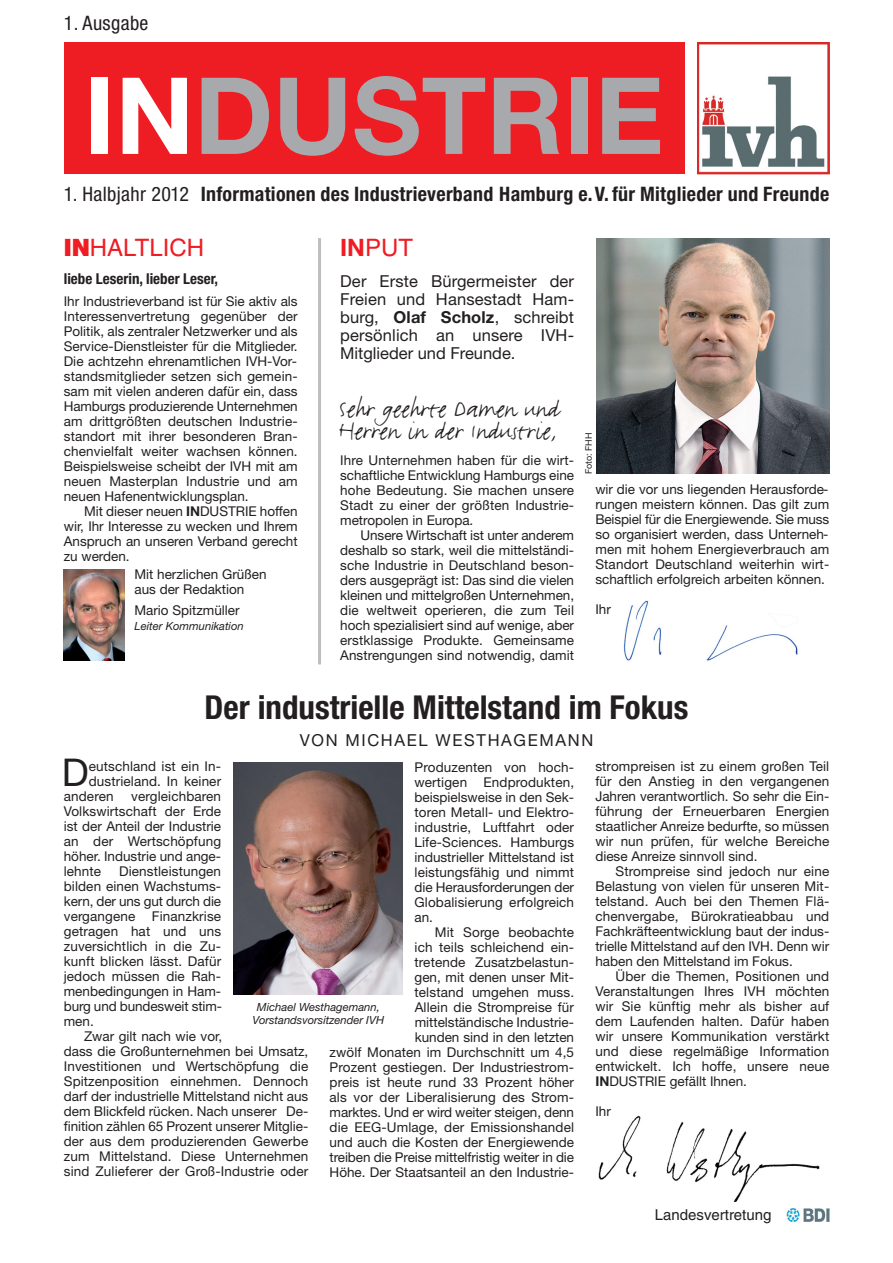
<style>
.page{position:relative;width:893px;height:1263px;background:#fff}
.page>*{position:absolute;margin:0;border:0;box-sizing:border-box;transform-origin:0 0}
.t1{font:700 106.65px "Helvetica Neue";color:#a8a9ad}
.t2{font:38.25px "Helvetica Neue";color:#231f20}
.t3{font:700 condensed 33px "Helvetica Neue";color:#231f20}
.t4{font:28.5px/22.5px "FF Justlefthand";color:#231f20}
.t5{font:24px "Helvetica";color:#ee1d23}
.t6{font:700 condensed 19.95px "Helvetica Neue";letter-spacing:.015em;color:#231f20}
.t7{font:condensed 19.95px "Helvetica Neue";letter-spacing:.02em;color:#231f20}
.t8{font:16.5px/18px "Helvetica Neue";letter-spacing:.01em;color:#231f20;text-align:justify}
.t9{font:16.5px "Helvetica Neue";letter-spacing:.1em;color:#231f20}
.t10{font:700 condensed 15px "Helvetica Neue";color:#231f20}
.t11{font:15px "Helvetica";color:#231f20}
.t12{font:13.5px/15px "Helvetica Neue";letter-spacing:.005em;color:#231f20;text-align:justify}
.t13{font:italic 11.25px/13.5px "Helvetica Neue";color:#231f20;text-align:center}
.t14{font:9px "Helvetica Neue";color:#231f20}
.s1{color:#fff}
.s2{font-weight:400}
.s3{font-family:"Helvetica Neue";font-weight:900}
.s4{font-family:"Helvetica Neue";font-weight:700}
.s5{font-weight:700}
</style>
<div class="page">
<img style="left:599px;top:1115px;width:221px;height:87px">
<hr style="left:318px;top:238px;width:3px;height:426px;background:#bcbdc0">
<img style="left:697px;top:43px;width:132px;height:132px">
<div style="left:64px;top:43px;width:621px;height:131px;background:#ee1d23"></div>
<img style="left:64px;top:570px;width:61px;height:91px">
<img style="left:233px;top:763px;width:169px;height:231px">
<svg style="left:786px;top:1208px;width:44px;height:14px"></svg>
<img style="left:787px;top:1209px;width:42px;height:12px">
<img style="left:596px;top:239px;width:233px;height:235px">
<img style="left:623px;top:600px;width:175px;height:61px">
<h3 class="t7" style="left:64px;top:15px;width:86px">1. Ausgabe</h3>
<h1 class="t1" style="left:84px;top:78px;width:581px"><span class="s1">IN</span>DUSTRIE</h1>
<h3 class="t6" style="left:64px;top:187px;width:767px"><span class="s2">1. Halbjahr 2012</span> Informationen des Industrieverband Hamburg e.V. für Mitglieder und Freunde</h3>
<h3 class="t5" style="left:64px;top:238px;width:142px"><span class="s3">IN</span>HALTLICH</h3>
<p class="t10" style="left:64px;top:274px;width:156px">liebe Leserin, lieber Leser,</p>
<h3 class="t5" style="left:340px;top:238px;width:74px"><span class="s4">IN</span>PUT</h3>
<p class="t8" style="left:340px;top:274px;width:235px">Der Erste Bürgermeister der Freien und Hansestadt Ham&shy;burg, <span class="s5">Olaf Scholz</span>, schreibt persönlich an unsere IVH-Mitglieder und Freunde.</p>
<h3 class="t4" style="left:339px;top:395px;width:222px">Sehr geehrte Damen und<br>Herren in der Industrie,</h3>
<p class="t12" style="left:64px;top:295px;width:235px">Ihr Industrieverband ist für Sie aktiv als Interessenvertretung gegenüber der Politik, als zentraler Netzwerker und als Service-Dienstleister für die Mitglieder.<br>Die achtzehn ehrenamtlichen IVH-Vor&shy;standsmitglieder setzen sich gemein&shy;sam mit vielen anderen dafür ein, dass Hamburgs produzierende Unternehmen am drittgrößten deutschen Industrie&shy;standort mit ihrer besonderen Bran&shy;chenvielfalt weiter wachsen können.<br>Beispielsweise scheibt der IVH mit am neuen Masterplan Industrie und am neuen Hafenentwicklungsplan.</p>
<p class="t12" style="left:64px;top:505px;width:235px;text-indent:20px">Mit dieser neuen <span class="s5">IN</span>DUSTRIE hoffen wir, Ihr Interesse zu wecken und Ihrem Anspruch an unseren Verband gerecht zu werden.</p>
<p class="t14" style="left:585px;top:474px;width:43px;rotate:-90deg">Foto: FHH</p>
<p class="t12" style="left:340px;top:454px;width:235px">Ihre Unternehmen haben für die wirt&shy;schaftliche Entwicklung Hamburgs eine hohe Bedeutung. Sie machen unsere Stadt zu einer der größten Industrie - metropolen in Europa.</p>
<p class="t12" style="left:340px;top:529px;width:235px;text-indent:20px">Unsere Wirtschaft ist unter anderem deshalb so stark, weil die mittelständi&shy;sche Industrie in Deutschland beson&shy;ders ausgeprägt ist: Das sind die vielen kleinen und mittelgroßen Unternehmen, die weltweit operieren, die zum Teil hoch spezialisiert sind auf wenige, aber erstklassige Produkte. Gemeinsame Anstrengungen sind notwendig, damit</p>
<p class="t12" style="left:595px;top:483px;width:235px">wir die vor uns liegenden Herausforde&shy;rungen meistern können. Das gilt zum Beispiel für die Energiewende. Sie muss so organisiert werden, dass Unterneh&shy;men mit hohem Energieverbrauch am Standort Deutschland weiterhin wirt&shy;schaftlich erfolgreich arbeiten können.</p>
<p class="t12" style="left:595px;top:603px;width:17px">Ihr</p>
<p class="t12" style="left:134px;top:568px;width:134px">Mit herzlichen Grüßen aus der Redaktion</p>
<p class="t12" style="left:134px;top:604px;width:107px">Mario Spitzmüller</p>
<p class="t13" style="left:134px;top:621px;width:111px">Leiter Kommunikation</p>
<h3 class="t3" style="left:205px;top:695px;width:485px">Der industrielle Mittelstand im Fokus</h3>
<p class="t9" style="left:300px;top:734px;width:295px">VON MICHAEL WESTHAGEMANN</p>
<h2 class="t2" style="left:62px;top:759px;width:28px">D</h2>
<p class="t12" style="left:89px;top:760px;width:134px">eutschland ist ein In-</p>
<p class="t12" style="left:414px;top:761px;width:161px">Produzenten von hoch - wertigen Endprodukten, beispielsweise in den Sek&shy;toren Metall- und Elektro&shy;industrie, Luft fahrt oder Life-Sciences. Hamburgs industrieller Mittelstand ist leistungsfähig und nimmt die Herausforderungen der Globalisierung erfolgreich an.</p>
<p class="t12" style="left:330px;top:926px;width:246px;text-align:right">Mit Sorge beobachte<br>ich teils schleichend ein-<br>tretende Zusatzbelastun-<br>gen, mit denen unser Mit-<br>telstand umgehen muss.<br>Allein die Strompreise für mittelständische Industrie-<br>kunden sind in den letzten<br>zwölf Monaten im Durchschnitt um 4,5<br>Prozent gestiegen. Der Industriestrom&shy;preis ist heute rund 33 Prozent höher als vor der Liberalisierung des Strom&shy;marktes. Und er wird weiter steigen, denn die EEG-Umlage, der Emissionshandel und auch die Kosten der Energiewende treiben die Preise mittelfristig weiter in die Höhe. Der Staatsanteil an den Industrie-</p>
<p class="t12" style="left:89px;top:775px;width:134px">dustrieland. In keiner</p>
<p class="t12" style="left:64px;top:790px;width:51px">anderen</p>
<p class="t12" style="left:64px;top:790px;width:159px;text-indent:67px">vergleichbaren Volkswirtschaft der Erde ist der Anteil der Industrie an der Wertschöpfung höher. Indus trie und ange&shy;lehnte</p>
<p class="t12" style="left:64px;top:865px;width:160px;text-indent:55px">Dienstleistungen bilden einen Wachstums&shy;kern, der uns gut durch die vergangene Finanzkrise getragen hat und uns zuversichtlich in die Zu&shy;kunft blicken lässt. Dafür jedoch müssen die Rah&shy;menbedingungen in Ham&shy;burg und bundesweit stim&shy;men.</p>
<p class="t12" style="left:64px;top:1030px;width:246px;text-align:left;text-indent:20px">Zwar gilt nach wie vor,<br>dass die Großunternehmen bei Umsatz, Investitionen und Wertschöpfung die Spitzenposition einnehmen. Dennoch darf der industrielle Mittelstand nicht aus dem Blickfeld rücken. Nach unserer De&shy;finition zählen 65 Prozent unserer Mitglie&shy;der aus dem produzierenden Gewerbe zum Mittelstand. Diese Unternehmen sind Zulieferer der Groß-Industrie oder</p>
<p class="t13" style="left:253px;top:1001px;width:133px">Michael Westhagemann,<br>Vorstandsvorsitzender IVH</p>
<p class="t12" style="left:595px;top:761px;width:235px">strompreisen ist zu einem großen Teil für den Anstieg in den vergangenen Jahren verantwortlich. So sehr die Ein&shy;führung der Erneuerbaren Energien staatlicher Anreize bedurfte, so müssen wir nun prüfen, für welche Bereiche diese Anreize sinnvoll sind.</p>
<p class="t12" style="left:595px;top:865px;width:235px;text-indent:20px">Strompreise sind jedoch nur eine Belastung von vielen für unseren Mit&shy;telstand. Auch bei den Themen Flä&shy;chenvergabe, Bürokratieabbau und Fach kräfteentwicklung baut der indus&shy;trielle Mittelstand auf den IVH. Denn wir haben den Mittelstand im Fokus.</p>
<p class="t12" style="left:595px;top:970px;width:235px;text-indent:20px">Über die Themen, Positionen und Veranstaltungen Ihres IVH möchten wir Sie künftig mehr als bisher auf dem Laufenden halten. Dafür haben wir unsere Kommunikation verstärkt und diese regelmäßige Information entwickelt. Ich hoffe, unsere neue <span class="s5">IN</span>DUSTRIE gefällt Ihnen.</p>
<p class="t12" style="left:595px;top:1105px;width:17px">Ihr</p>
<p class="t11" style="left:655px;top:1209px;width:118px">Landesvertretung</p>
</div>
